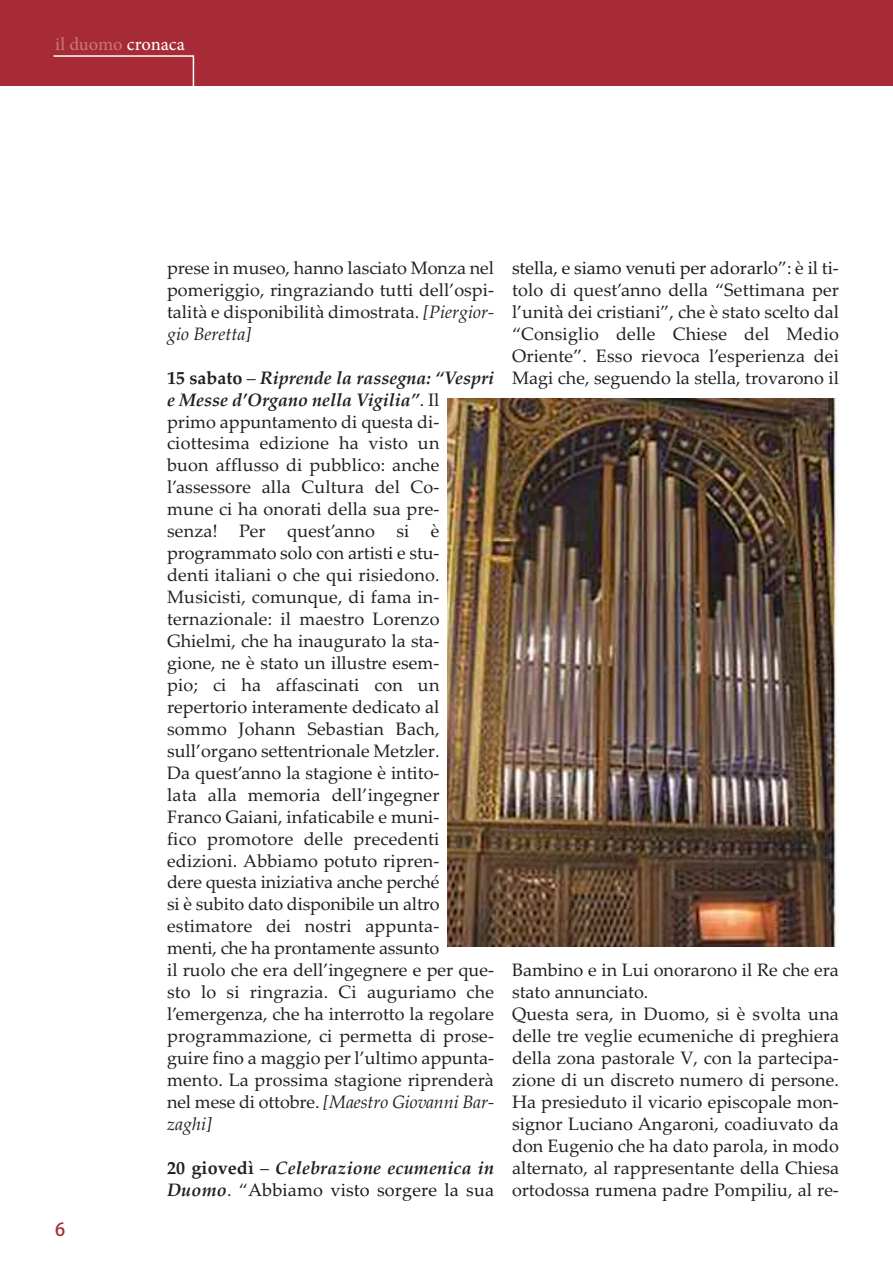
<style>
.page{position:relative;width:893px;height:1263px;background:#fff}
.page>*{position:absolute;margin:0;border:0;box-sizing:border-box;transform-origin:0 0}
.t1{font:18px/21.9px "Palatino Linotype";color:#231f20;text-align:justify}
.t2{font:italic 700 18px/21.9px "Palatino Linotype";letter-spacing:.01em;color:#231f20}
.t3{font:18px "Adobe Hebrew";letter-spacing:-.005em;color:#c97677}
.t4{font:18px "Adobe Heiti Std";color:#a72b36}
.s1{color:#fff}
.s2{font-style:italic}
.s3{font-weight:700}
.s4{font-weight:700;font-style:italic}
.s5{font-style:normal}
.s6{font-weight:400;font-style:normal}
.s7{font-weight:400;font-style:normal;color:#1a1a1a}
.s8{color:#1a1a1a}
</style>
<div class="page">
<div style="left:0;top:0;width:893px;height:85px;background:#a72b36"></div>
<svg style="left:52px;top:55px;width:143px;height:31px"></svg>
<img style="left:447px;top:398px;width:391px;height:548px">
<p class="t3" style="left:55px;top:37px;width:131px">il duomo <span class="s1">cronaca</span></p>
<p class="t4" style="left:55px;top:1219px;width:12px">6</p>
<p class="t1" style="left:167px;top:257px;width:328px">prese in museo, hanno lasciato Monza nel pomeriggio, ringraziando tutti dell’ospi&shy;talità e disponibilità dimostrata. <span class="s2">[Piergior&shy;gio Beretta]</span></p>
<p class="t1" style="left:167px;top:366px;width:328px;text-align:left"><span class="s3">15 sabato</span> – <span class="s4">Riprende la rassegna: “Vespri e Messe d’Organo nella Vigilia”</span>. Il<br>primo appuntamento di questa di&shy;ciottesima edizione ha visto un<br>buon afflusso di pubblico: anche l’assessore alla Cultura del Co-<br>mune ci ha onorati della sua pre&shy;senza! Per quest’anno si è programmato solo con artisti e stu-<br>denti italiani o che qui risiedono.<br>Musicisti, comunque, di fama in&shy;ternazionale: il maestro Lorenzo Ghielmi, che ha inaugurato la sta-<br>gione, ne è stato un illustre esem-<br>pio; ci ha affascinati con un repertorio interamente dedicato al sommo Johann Sebastian Bach, sull’organo settentrionale Metzler.<br>Da quest’anno la stagione è intito-<br>lata alla memoria dell’ingegner Franco Gaiani, infaticabile e muni-<br>fico promotore delle precedenti edizioni. Abbiamo potuto ripren-<br>dere questa iniziativa anche perché<br>si è subito dato disponibile un altro estimatore dei nostri appunta-<br>menti, che ha prontamente assunto<br>il ruolo che era dell’ingegnere e per que&shy;sto lo si ringrazia. Ci auguriamo che l’emergenza, che ha interrotto la regolare programmazione, ci permetta di prose&shy;guire fino a maggio per l’ultimo appunta&shy;mento. La prossima stagione riprenderà nel mese di ottobre. <span class="s2">[Maestro Giovanni Bar&shy;zaghi]</span></p>
<p class="t2" style="left:167px;top:1157px;width:328px"><span class="s5">20 giovedì</span> <span class="s6">–</span> Celebrazione ecumenica in<br>Duomo<span class="s6">. “</span><span class="s7">Abbiamo visto sorgere la sua</span></p>
<p class="t1" style="left:512px;top:257px;width:328px"><span class="s8">stella, e siamo venuti per adorarlo”</span>: è il ti&shy;tolo di quest’anno della “Settimana per l’unità dei cristiani”, che è stato scelto dal “Consiglio delle Chiese del Medio Oriente”. Esso rievoca l’esperienza dei Magi che, seguendo la stella, trovarono il</p>
<p class="t1" style="left:512px;top:959px;width:328px;text-align:left">Bambino e in Lui onorarono il Re che era stato annunciato.<br>Questa sera, in Duomo, si è svolta una delle tre veglie ecumeniche di preghiera della zona pastorale V, con la partecipa&shy;zione di un discreto numero di persone.<br>Ha presieduto il vicario episcopale mon&shy;signor Luciano Angaroni, coadiuvato da don Eugenio che ha dato parola, in modo alternato, al rappresentante della Chiesa ortodossa rumena padre Pompiliu, al re-</p>
</div>
